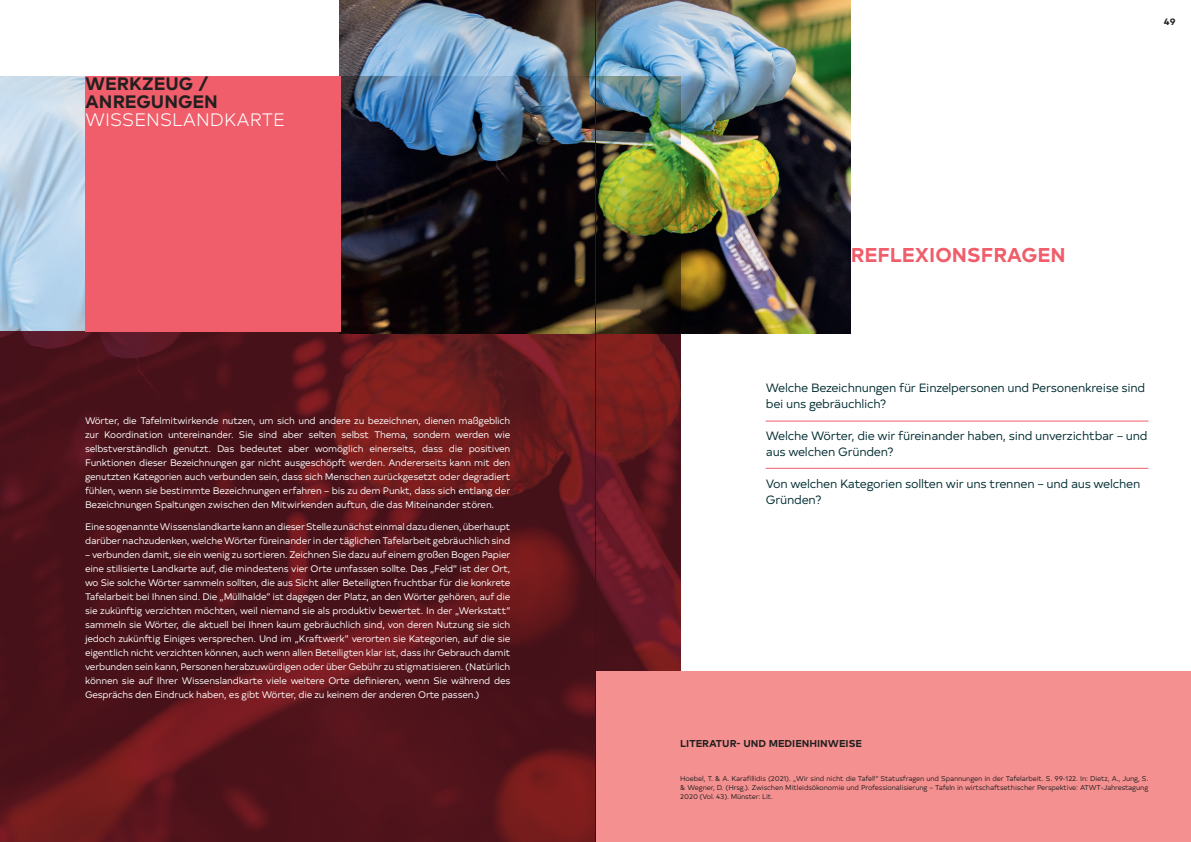
<style>
.page{position:relative;width:1191px;height:842px;background:#fff}
.page>*{position:absolute;margin:0;border:0;box-sizing:border-box;transform-origin:0 0}
.t1{font:700 20px "Typold";color:#ef5e6a}
.t2{font:700 18px/18px "Typold";color:#231f20}
.t3{font:300 18px "Typold";color:#fff}
.t4{font:12px/16px "Typold";letter-spacing:-.02em;color:#002c31}
.t5{font:700 10px "Typold";color:#231f20}
.t6{font:9.5px/14px "Typold";letter-spacing:-.02em;color:#fff;text-align:justify}
.t7{font:700 9.5px "Typold";color:#231f20}
.t8{font:7px/9px "Typold";letter-spacing:-.02em;color:#231f20;text-align:justify}
</style>
<div class="page">
<img style="left:340px;top:0;width:510px;height:333px">
<img style="left:0;top:77px;width:681px;height:765px">
<div style="left:85px;top:77px;width:255px;height:255px;background:#ef5e6a"></div>
<div style="left:595px;top:672px;width:596px;height:170px;background:#f49190"></div>
<hr style="left:765px;top:421px;width:383px;height:1px;background:#ef5e6a">
<hr style="left:765px;top:468px;width:383px;height:1px;background:#ef5e6a">
<hr style="left:595px;top:0;width:1px;height:842px;background:#002c31">
<h2 class="t2" style="left:85px;top:73px;width:134px">WERKZEUG /<br>ANREGUNGEN</h2>
<h2 class="t3" style="left:85px;top:106px;width:201px">WISSENSLANDKARTE</h2>
<p class="t6" style="left:85px;top:413px;width:427px">Wörter, die Tafelmitwirkende nutzen, um sich und andere zu bezeichnen, dienen maßgeblich zur Koordination untereinander. Sie sind aber selten selbst Thema, sondern werden wie selbstverständlich genutzt. Das bedeutet aber womöglich einerseits, dass die positiven Funktionen dieser Bezeichnungen gar nicht ausgeschöpft werden. Andererseits kann mit den genutzten Kategorien auch verbunden sein, dass sich Menschen zurückgesetzt oder degradiert fühlen, wenn sie bestimmte Bezeichnungen erfahren – bis zu dem Punkt, dass sich entlang der Bezeichnungen Spaltungen zwischen den Mitwirkenden auftun, die das Miteinander stören.</p>
<p class="t6" style="left:85px;top:519px;width:427px">Eine sogenannte Wissenslandkarte kann an dieser Stelle zunächst einmal dazu dienen, überhaupt darüber nachzudenken, welche Wörter füreinander in der täglichen Tafelarbeit gebräuchlich sind</p>
<p class="t6" style="left:85px;top:547px;width:427px">– verbunden damit, sie ein wenig zu sortieren. Zeichnen Sie dazu auf einem großen Bogen Papier eine stilisierte Landkarte auf, die mindestens vier Orte umfassen sollte. Das „Feld“ ist der Ort, wo Sie solche Wörter sammeln sollten, die aus Sicht aller Beteiligten fruchtbar für die konkrete Tafelarbeit bei Ihnen sind. Die „Müllhalde“ ist dagegen der Platz, an den Wörter gehören, auf die sie zukünftig verzichten möchten, weil niemand sie als produktiv bewertet. In der „Werkstatt“ sammeln sie Wörter, die aktuell bei Ihnen kaum gebräuchlich sind, von deren Nutzung sie sich jedoch zukünftig Einiges versprechen. Und im „Kraftwerk“ verorten sie Kategorien, auf die sie eigentlich nicht verzichten können, auch wenn allen Beteiligten klar ist, dass ihr Gebrauch damit verbunden sein kann, Personen herabzuwürdigen oder über Gebühr zu stigmatisieren. (Natürlich können sie auf Ihrer Wissenslandkarte viele weitere Orte definieren, wenn Sie während des Gesprächs den Eindruck haben, es gibt Wörter, die zu keinem der anderen Orte passen.)</p>
<p class="t7" style="left:1163px;top:14px;width:13px">49</p>
<h1 class="t1" style="left:851px;top:238px;width:216px">REFLEXIONSFRAGEN</h1>
<p class="t4" style="left:766px;top:379px;width:381px">Welche Bezeichnungen für Einzelpersonen und Personenkreise sind bei uns gebräuchlich?</p>
<p class="t4" style="left:766px;top:427px;width:383px">Welche Wörter, die wir füreinander haben, sind unverzichtbar – und aus welchen Gründen?</p>
<p class="t4" style="left:766px;top:475px;width:376px">Von welchen Kategorien sollten wir uns trennen – und aus welchen<br>Gründen?</p>
<p class="t5" style="left:680px;top:736px;width:183px">LITERATUR- UND MEDIENHINWEISE</p>
<p class="t8" style="left:680px;top:774px;width:470px">Hoebel, T. &amp; A. Karafillidis (2021). „Wir sind nicht die Tafel!“ Statusfragen und Spannungen in der Tafelarbeit. S. 99-122. In: Dietz, A., Jung, S. &amp; Wegner, D. (Hrsg.). Zwischen Mitleidsökonomie und Professionalisierung – Tafeln in wirtschaftsethischer Perspektive: ATWT-Jahrestagung 2020 (Vol. 43). Münster: Lit.</p>
</div>
